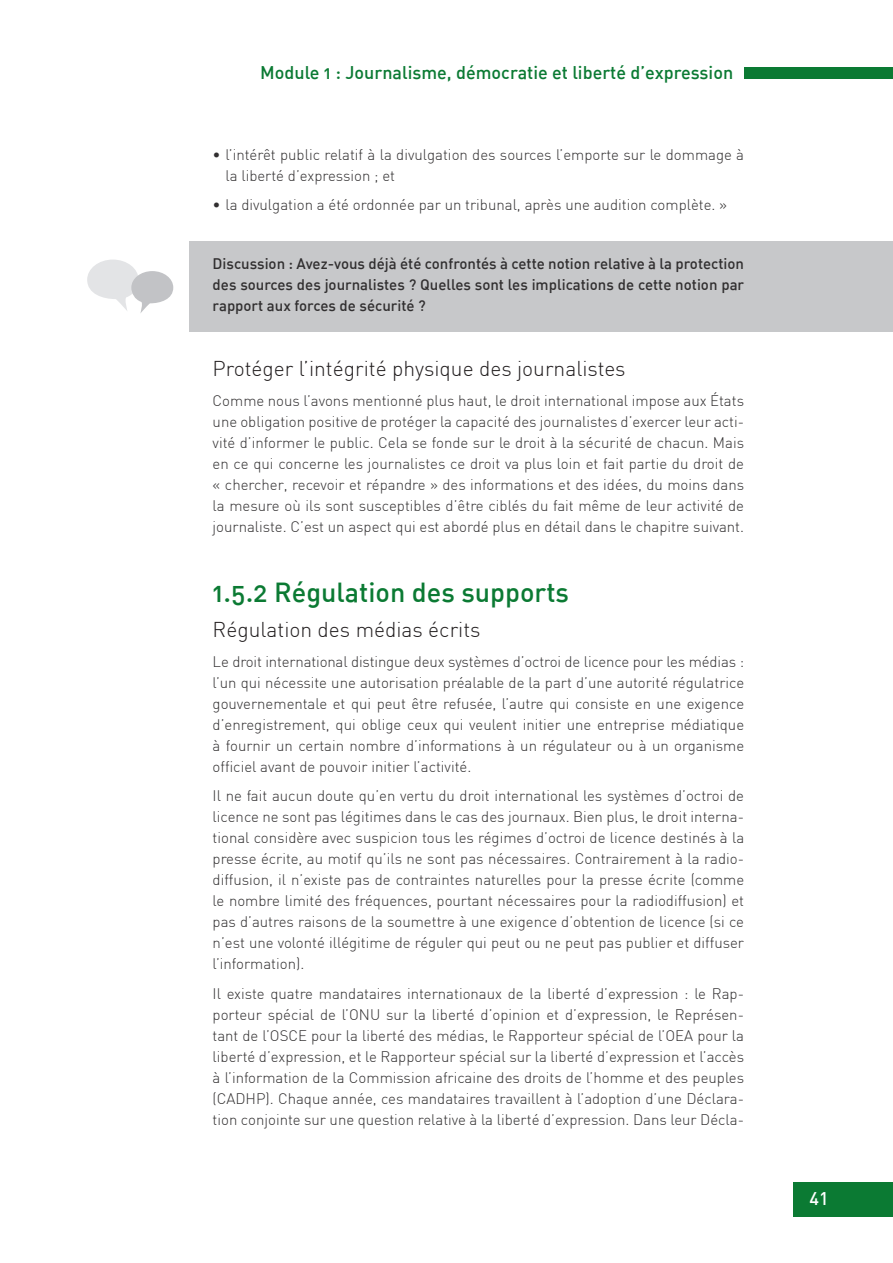
<style>
.page{position:relative;width:893px;height:1263px;background:#fff}
.page>*{position:absolute;margin:0;border:0;box-sizing:border-box;transform-origin:0 0}
.t1{font:27px "DIN Medium Alternate";color:#0b7a33}
.t2{font:300 21px "DIN";color:#231f20}
.t3{font:18px "DIN Medium Alternate";color:#0b7a33}
.t4{font:500 18px "DIN";color:#fff}
.t5{font:300 15px/21px "DIN";color:#312f30;text-align:justify}
.t6{font:15px/21px "DIN Medium Alternate";color:#312f30;text-align:justify}
</style>
<div class="page">
<div style="left:793px;top:1182px;width:100px;height:34px;background:#0b7a33"></div>
<div style="left:744px;top:67px;width:149px;height:11px;background:#0b7a33"></div>
<div style="left:189px;top:241px;width:704px;height:91px;background:#c7c8ca"></div>
<svg style="left:87px;top:260px;width:86px;height:53px"></svg>
<p class="t3" style="left:260px;top:61px;width:474px">Module 1 : Journalisme, démocratie et liberté d’expression</p>
<p class="t5" style="left:225px;top:144px;width:520px;text-indent:-13px">• l’intérêt public relatif à la divulgation des sources l’emporte sur le dommage à la liberté d’expression ; et</p>
<p class="t5" style="left:213px;top:194px;width:516px">• la divulgation a été ordonnée par un tribunal, après une audition complète. »</p>
<p class="t6" style="left:213px;top:253px;width:533px">Discussion : Avez-vous déjà été confrontés à cette notion relative à la protection des sources des journalistes ? Quelles sont les implications de cette notion par rapport aux forces de sécurité ?</p>
<h2 class="t2" style="left:213px;top:356px;width:415px">Protéger l’intégrité physique des journalistes</h2>
<p class="t5" style="left:213px;top:390px;width:533px">Comme nous l’avons mentionné plus haut, le droit international impose aux États une obligation positive de protéger la capacité des journalistes d’exercer leur acti&shy;vité d’informer le public. Cela se fonde sur le droit à la sécurité de chacun. Mais en ce qui concerne les journalistes ce droit va plus loin et fait partie du droit de « chercher, recevoir et répandre » des informations et des idées, du moins dans la mesure où ils sont susceptibles d’être ciblés du fait même de leur activité de journaliste. C’est un aspect qui est abordé plus en détail dans le chapitre suivant.</p>
<h1 class="t1" style="left:213px;top:574px;width:358px">1.5.2 Régulation des supports</h1>
<h2 class="t2" style="left:213px;top:616px;width:269px">Régulation des médias écrits</h2>
<p class="t5" style="left:213px;top:650px;width:533px">Le droit international distingue deux systèmes d’octroi de licence pour les médias : l’un qui nécessite une autorisation préalable de la part d’une autorité régulatrice gouvernementale et qui peut être refusée, l’autre qui consiste en une exigence d’enregistrement, qui oblige ceux qui veulent initier une entreprise médiatique à fournir un certain nombre d’informations à un régulateur ou à un organisme officiel avant de pouvoir initier l’activité.</p>
<p class="t5" style="left:213px;top:785px;width:533px">Il ne fait aucun doute qu’en vertu du droit international les systèmes d’octroi de licence ne sont pas légitimes dans le cas des journaux. Bien plus, le droit interna&shy;tional considère avec suspicion tous les régimes d’octroi de licence destinés à la presse écrite, au motif qu’ils ne sont pas nécessaires. Contrairement à la radio&shy;diffusion, il n’existe pas de contraintes naturelles pour la presse écrite (comme le nombre limité des fréquences, pourtant nécessaires pour la radiodiffusion) et pas d’autres raisons de la soumettre à une exigence d’obtention de licence (si ce n’est une volonté illégitime de réguler qui peut ou ne peut pas publier et diffuser l’information).</p>
<p class="t5" style="left:213px;top:982px;width:533px">Il existe quatre mandataires internationaux de la liberté d’expression : le Rap&shy;porteur spécial de l’ONU sur la liberté d’opinion et d’expression, le Représen&shy;tant de l’OSCE pour la liberté des médias, le Rapporteur spécial de l’OEA pour la liberté d’expression, et le Rapporteur spécial sur la liberté d’expression et l’accès à l’information de la Commission africaine des droits de l’homme et des peuples (CADHP). Chaque année, ces mandataires travaillent à l’adoption d’une Déclara&shy;tion conjointe sur une question relative à la liberté d’expression. Dans leur Décla-</p>
<p class="t4" style="left:810px;top:1187px;width:21px">41</p>
</div>
